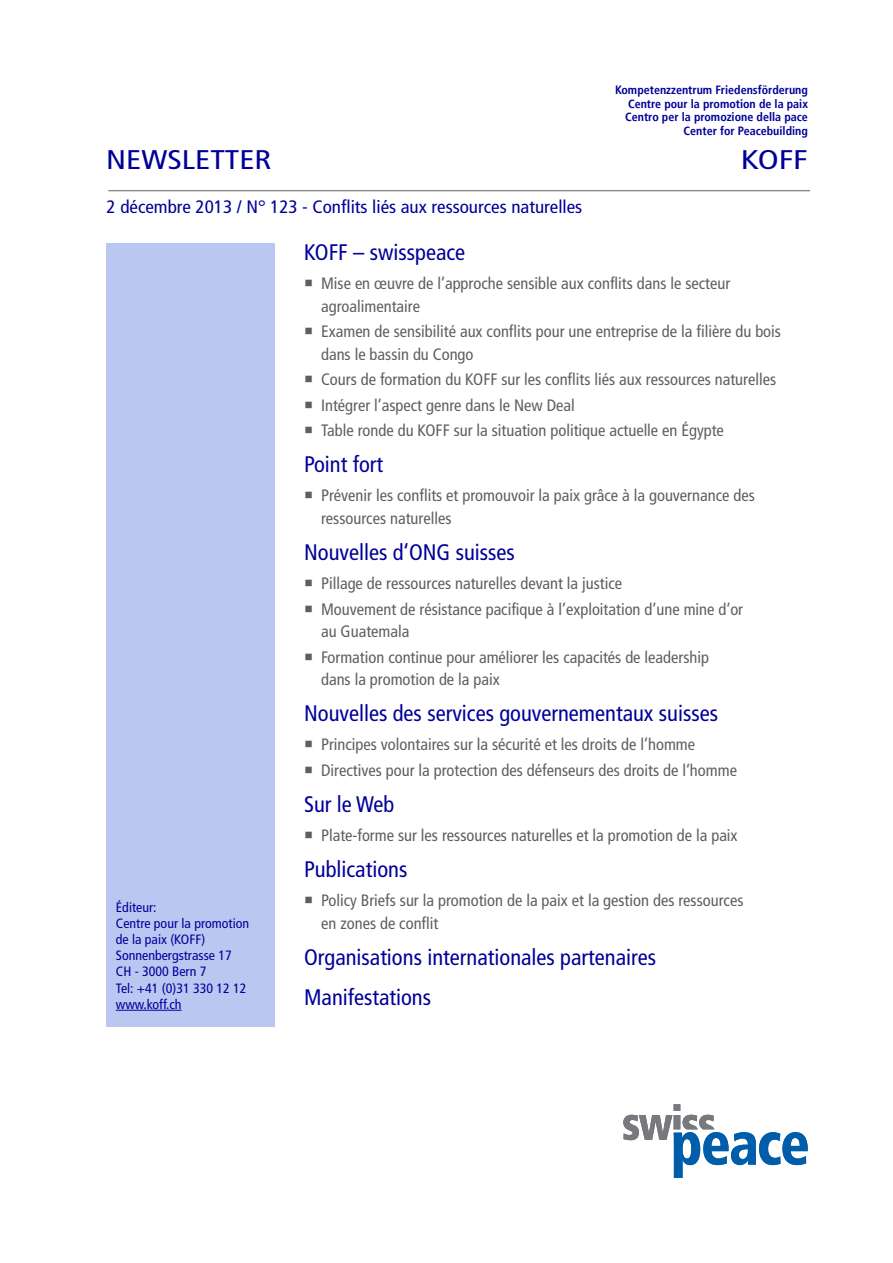
<style>
.page{position:relative;width:893px;height:1263px;background:#fff}
.page>*{position:absolute;margin:0;border:0;box-sizing:border-box;transform-origin:0 0}
.t1{font:condensed 27px "Frutiger";color:#009;scale:1.21 1}
.t2{font:condensed 27px "Frutiger";color:#009;scale:1.27 1}
.t3{font:condensed 22.5px/39.8px "Frutiger";color:#009}
.t4{font:condensed 18px "Frutiger";color:#009;scale:1.06 1}
.t5{font:condensed 16.5px/25.5px "Frutiger";color:#5f5f5f}
.t6{font:condensed 13.5px/16.2px "Frutiger";color:#009}
.t7{font:700 condensed 12px/13.5px "Frutiger";color:#009;text-align:right}
</style>
<div class="page">
<hr style="left:108px;top:190px;width:702px;height:1px;background:#5f5f5f">
<hr style="left:116px;top:1010px;width:66px;height:1px;background:#009">
<svg style="left:623px;top:1104px;width:185px;height:74px"></svg>
<h1 class="t1" style="left:106px;top:144px;width:138px">NEWSLETTER</h1>
<p class="t4" style="left:107px;top:196px;width:450px">2 décembre 2013 / N° 123 - Conflits liés aux ressources naturelles</p>
<p class="t7" style="left:615px;top:83px;width:194px">Kompetenzzentrum Friedensförderung Centre pour la promotion de la paix Centro per la promozione della pace Center for Peacebuilding</p>
<h1 class="t2" style="left:741px;top:144px;width:54px">KOFF</h1>
<p class="t6" style="left:116px;top:899px;width:135px">Éditeur:<br>Centre pour la promotion de la paix (KOFF)<br>Sonnenbergstrasse 17<br>CH - 3000 Bern 7<br>Tel: +41 (0)31 330 12 12 www.koff.ch</p>
<h2 class="t3" style="left:304px;top:233px;width:163px">KOFF – swisspeace</h2>
<p class="t5" style="left:321px;top:272px;width:411px;line-height:22.5px">Mise en œuvre de l’approche sensible aux conflits dans le secteur agroalimentaire</p>
<p class="t5" style="left:321px;top:320px;width:461px;line-height:22.5px">Examen de sensibilité aux conflits pour une entreprise de la filière du bois dans le bassin du Congo</p>
<p class="t5" style="left:321px;top:367px;width:457px">Cours de formation du KOFF sur les conflits liés aux ressources naturelles<br>Intégrer l’aspect genre dans le New Deal<br>Table ronde du KOFF sur la situation politique actuelle en Égypte</p>
<h2 class="t3" style="left:304px;top:445px;width:81px">Point fort</h2>
<p class="t5" style="left:321px;top:484px;width:435px;line-height:22.5px">Prévenir les conflits et promouvoir la paix grâce à la gouvernance des ressources naturelles</p>
<h2 class="t3" style="left:304px;top:533px;width:212px">Nouvelles d‘ONG suisses</h2>
<p class="t5" style="left:321px;top:571px;width:424px">Pillage de ressources naturelles devant la justice<br>Mouvement de résistance pacifique à l’exploitation d’une mine d‘or</p>
<p class="t5" style="left:321px;top:619px;width:389px">au Guatemala<br>Formation continue pour améliorer les capacités de leadership</p>
<p class="t5" style="left:321px;top:667px;width:180px">dans la promotion de la paix</p>
<h2 class="t3" style="left:304px;top:694px;width:416px">Nouvelles des services gouvernementaux suisses</h2>
<p class="t5" style="left:321px;top:732px;width:417px">Principes volontaires sur la sécurité et les droits de l’homme<br>Directives pour la protection des défenseurs des droits de l‘homme</p>
<h2 class="t3" style="left:304px;top:785px;width:92px">Sur le Web</h2>
<p class="t5" style="left:321px;top:823px;width:418px">Plate-forme sur les ressources naturelles et la promotion de la paix</p>
<h2 class="t3" style="left:304px;top:850px;width:105px">Publications</h2>
<p class="t5" style="left:321px;top:889px;width:424px;line-height:22.5px">Policy Briefs sur la promotion de la paix et la gestion des ressources en zones de conflit</p>
<h2 class="t3" style="left:304px;top:938px;width:353px">Organisations internationales partenaires<br>Manifestations</h2>
</div>
